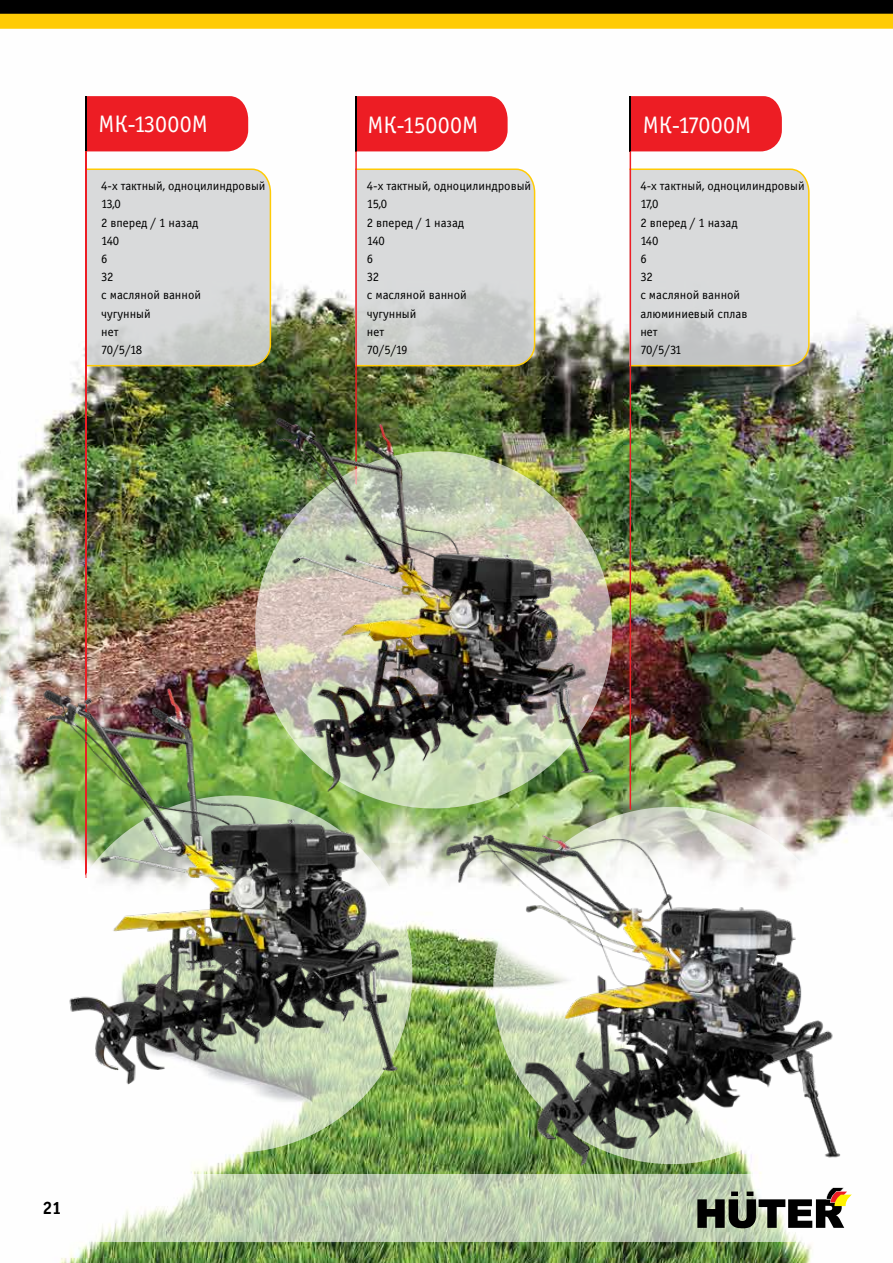
<style>
.page{position:relative;width:893px;height:1263px;background:#fff}
.page>*{position:absolute;margin:0;border:0;box-sizing:border-box;transform-origin:0 0}
.t1{font:24px "Officina Sans Book C";color:#fff}
.t2{font:18px "Officina Serif Bold C";color:#000}
.t3{font:12.75px "Officina Sans Book C";color:#000}
</style>
<div class="page">
<img style="left:0;top:117px;width:893px;height:1146px">
<svg style="left:0;top:1174px;width:893px;height:68px"></svg>
<svg style="left:697px;top:1187px;width:155px;height:41px"></svg>
<div style="left:0;top:0;width:893px;height:15px;background:#000"></div>
<div style="left:0;top:14px;width:893px;height:15px;background:#ffcb05"></div>
<div style="left:87px;top:96px;width:161px;height:55px;background:#ed1d24"></div>
<hr style="left:85px;top:96px;width:2px;height:55px;background:#000">
<svg style="left:87px;top:168px;width:184px;height:198px;background:#d6d7d3"></svg>
<hr style="left:85px;top:151px;width:2px;height:727px;background:#ed1d24">
<svg style="left:355px;top:96px;width:180px;height:304px;background:#cdafa8"></svg>
<img style="left:629px;top:96px;width:181px;height:714px">
<img style="left:247px;top:400px;width:369px;height:397px">
<svg style="left:55px;top:795px;width:357px;height:358px"></svg>
<img style="left:10px;top:689px;width:415px;height:409px">
<img style="left:446px;top:825px;width:404px;height:351px">
<h1 class="t1" style="left:98px;top:111px;width:111px">МК-13000М</h1>
<h1 class="t1" style="left:367px;top:112px;width:112px">МК-15000М</h1>
<h1 class="t1" style="left:643px;top:112px;width:110px">МК-17000М</h1>
<p class="t3" style="left:101px;top:179px;width:166px">4-х тактный, одноцилиндровый</p>
<p class="t3" style="left:367px;top:179px;width:166px">4-х тактный, одноцилиндровый</p>
<p class="t3" style="left:640px;top:179px;width:166px">4-х тактный, одноцилиндровый</p>
<p class="t3" style="left:101px;top:197px;width:21px">13,0</p>
<p class="t3" style="left:367px;top:197px;width:22px">15,0</p>
<p class="t3" style="left:640px;top:197px;width:19px">17,0</p>
<p class="t3" style="left:101px;top:216px;width:99px">2 вперед / 1 назад</p>
<p class="t3" style="left:367px;top:216px;width:99px">2 вперед / 1 назад</p>
<p class="t3" style="left:640px;top:216px;width:99px">2 вперед / 1 назад</p>
<p class="t3" style="left:101px;top:234px;width:19px">140</p>
<p class="t3" style="left:367px;top:234px;width:19px">140</p>
<p class="t3" style="left:640px;top:234px;width:19px">140</p>
<p class="t3" style="left:101px;top:252px;width:8px">6</p>
<p class="t3" style="left:367px;top:252px;width:8px">6</p>
<p class="t3" style="left:640px;top:252px;width:8px">6</p>
<p class="t3" style="left:101px;top:270px;width:14px">32</p>
<p class="t3" style="left:367px;top:270px;width:14px">32</p>
<p class="t3" style="left:640px;top:270px;width:14px">32</p>
<p class="t3" style="left:101px;top:288px;width:101px">c масляной ванной</p>
<p class="t3" style="left:367px;top:288px;width:101px">c масляной ванной</p>
<p class="t3" style="left:640px;top:288px;width:101px">c масляной ванной</p>
<p class="t3" style="left:101px;top:306px;width:51px">чугунный</p>
<p class="t3" style="left:367px;top:306px;width:51px">чугунный</p>
<p class="t3" style="left:640px;top:306px;width:108px">алюминиевый сплав</p>
<p class="t3" style="left:101px;top:324px;width:19px">нет</p>
<p class="t3" style="left:367px;top:324px;width:19px">нет</p>
<p class="t3" style="left:640px;top:324px;width:19px">нет</p>
<p class="t3" style="left:101px;top:342px;width:43px">70/5/18</p>
<p class="t3" style="left:367px;top:342px;width:42px">70/5/19</p>
<p class="t3" style="left:640px;top:342px;width:43px">70/5/31</p>
<h2 class="t2" style="left:43px;top:1198px;width:21px">21</h2>
</div>
